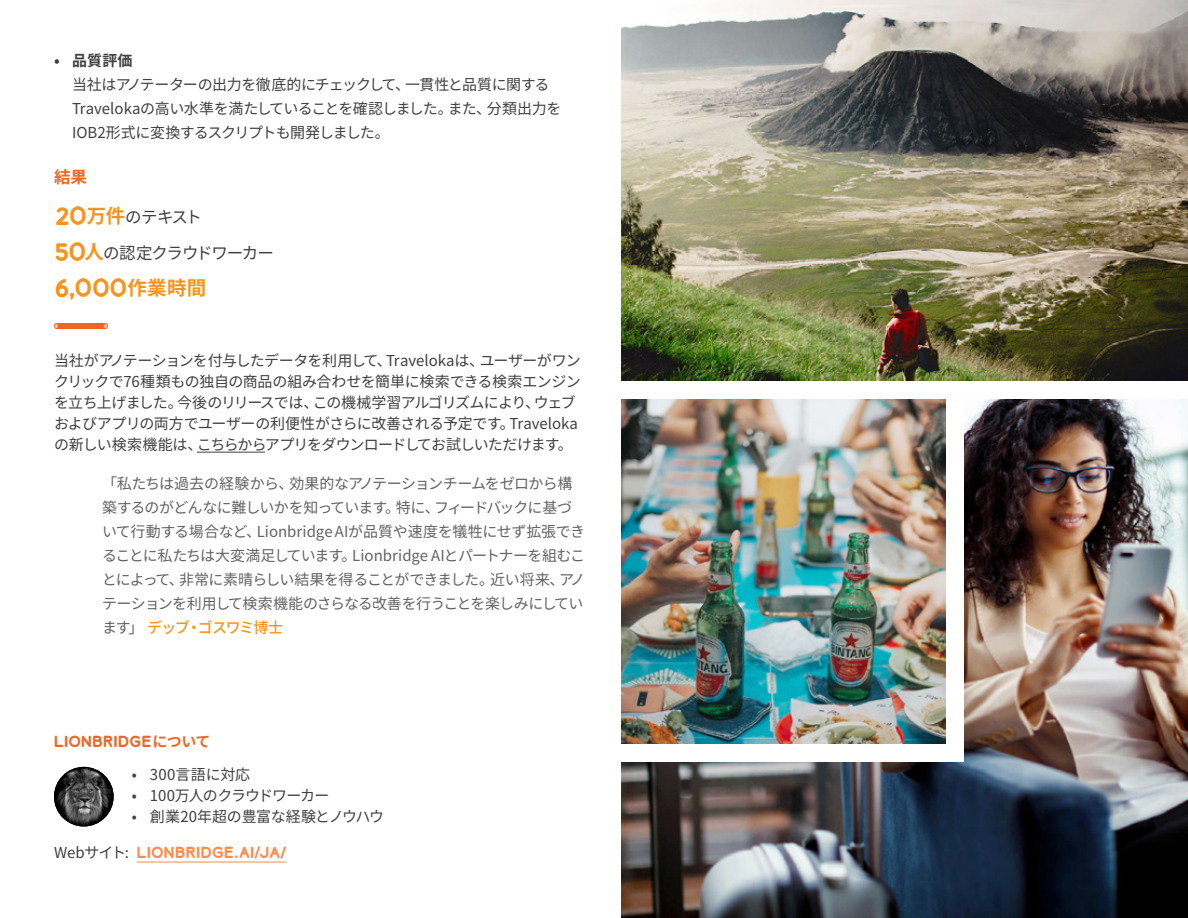
<style>
.page{position:relative;width:1188px;height:918px;background:#fff}
.page>*{position:absolute;margin:0;border:0;box-sizing:border-box;transform-origin:0 0}
.t1{font:700 24px "Lionbridge Sans";color:#f7941d}
.t2{font:16.5px/36px "Noto Sans JP";letter-spacing:-.065em;color:#404040}
.t3{font:700 16.5px "Noto Sans JP";color:#f26522}
.t4{font:15px/21px "Noto Sans JP";letter-spacing:-.035em;color:#404040}
.t5{font:15px/24px "Noto Sans JP";letter-spacing:-.035em;color:#636363}
.t6{font:700 15px "Lionbridge Sans";letter-spacing:-.02em;color:#ff8b48}
.t7{font:15px "Noto Sans JP";letter-spacing:-.06em;color:#404040}
.t8{font:700 15px "Lionbridge Sans";letter-spacing:-.02em;color:#f26522}
.t9{font:15px "Noto Sans JP";color:#404040}
.t10{font:700 15px "Noto Sans JP";color:#404040}
.s1{font-family:"Lionbridge Sans";font-weight:700;font-size:24px;color:#f7941d}
.s2{font-weight:700;font-size:19.5px;color:#f7941d}
.s3{font-family:"Noto Sans JP";font-size:19.5px}
.s4{font-weight:500;color:#f7941d}
.s5{font-family:"Noto Sans JP"}
.s6{font-family:"Noto Sans JP";font-weight:400;color:#404040}
</style>
<div class="page">
<img style="left:621px;top:399px;width:567px;height:519px">
<div style="left:621px;top:399px;width:342px;height:363px;background:#fff"></div>
<img style="left:621px;top:399px;width:324px;height:345px">
<img style="left:621px;top:0;width:567px;height:381px">
<hr style="left:137px;top:862px;width:149px;height:1px;background:#ff8b48">
<img style="left:54px;top:324px;width:54px;height:5px">
<img style="left:54px;top:767px;width:60px;height:59px;border-radius:30px">
<hr style="left:197px;top:452px;width:68px;height:1px;background:#404040">
<p class="t10" style="left:54px;top:52px;width:80px">• 品質評価</p>
<p class="t4" style="left:72px;top:73px;width:491px;line-height:24px">当社はアノテーターの出力を徹底的にチェックして、一貫性と品質に関する<br>Travelokaの高い水準を満たしていることを確認しました。また、分類出力を<br>IOB2形式に変換するスクリプトも開発しました。</p>
<p class="t3" style="left:54px;top:168px;width:35px">結果</p>
<p class="t2" style="left:54px;top:200px;width:222px"><span class="s1">20</span><span class="s2">万件</span>のテキスト<br><span class="s1">50</span><span class="s2">人</span>の認定クラウドワーカー</p>
<h1 class="t1" style="left:54px;top:271px;width:154px">6,000<span class="s3">作業時間</span></h1>
<p class="t4" style="left:54px;top:350px;width:528px">当社がアノテーションを付与したデータを利用して、Travelokaは、ユーザーがワンクリックで76種類もの独自の商品の組み合わせを簡単に検索できる検索エンジンを立ち上げました。今後のリリースでは、この機械学習アルゴリズムにより、ウェブおよびアプリの両方でユーザーの利便性がさらに改善される予定です。Travelokaの新しい検索機能は、こちらからアプリをダウンロードしてお試しいただけます。</p>
<p class="t5" style="left:102px;top:472px;width:485px">「私たちは過去の経験から、効果的なアノテーションチームをゼロから構築するのがどんなに難しいかを知っています。特に、フィードバックに基づいて行動する場合など、LionbridgeAIが品質や速度を犠牲にせず拡張できることに私たちは大変満足しています。Lionbridge AIとパートナーを組むことによって、非常に素晴らしい結果を得ることができました。近い将来、アノテーションを利用して検索機能のさらなる改善を行うことを楽しみにしています」<span class="s4">デッブ・ゴスワミ博士</span></p>
<p class="t8" style="left:54px;top:731px;width:158px">LIONBRIDGE<span class="s5">について</span></p>
<p class="t9" style="left:132px;top:766px;width:120px">• 300言語に対応</p>
<p class="t7" style="left:132px;top:787px;width:199px">• 100万人のクラウドワーカー</p>
<p class="t4" style="left:132px;top:806px;width:254px">• 創業20年超の豊富な経験とノウハウ</p>
<p class="t6" style="left:54px;top:841px;width:234px"><span class="s6">Webサイト:</span> LIONBRIDGE.AI/JA/</p>
</div>
